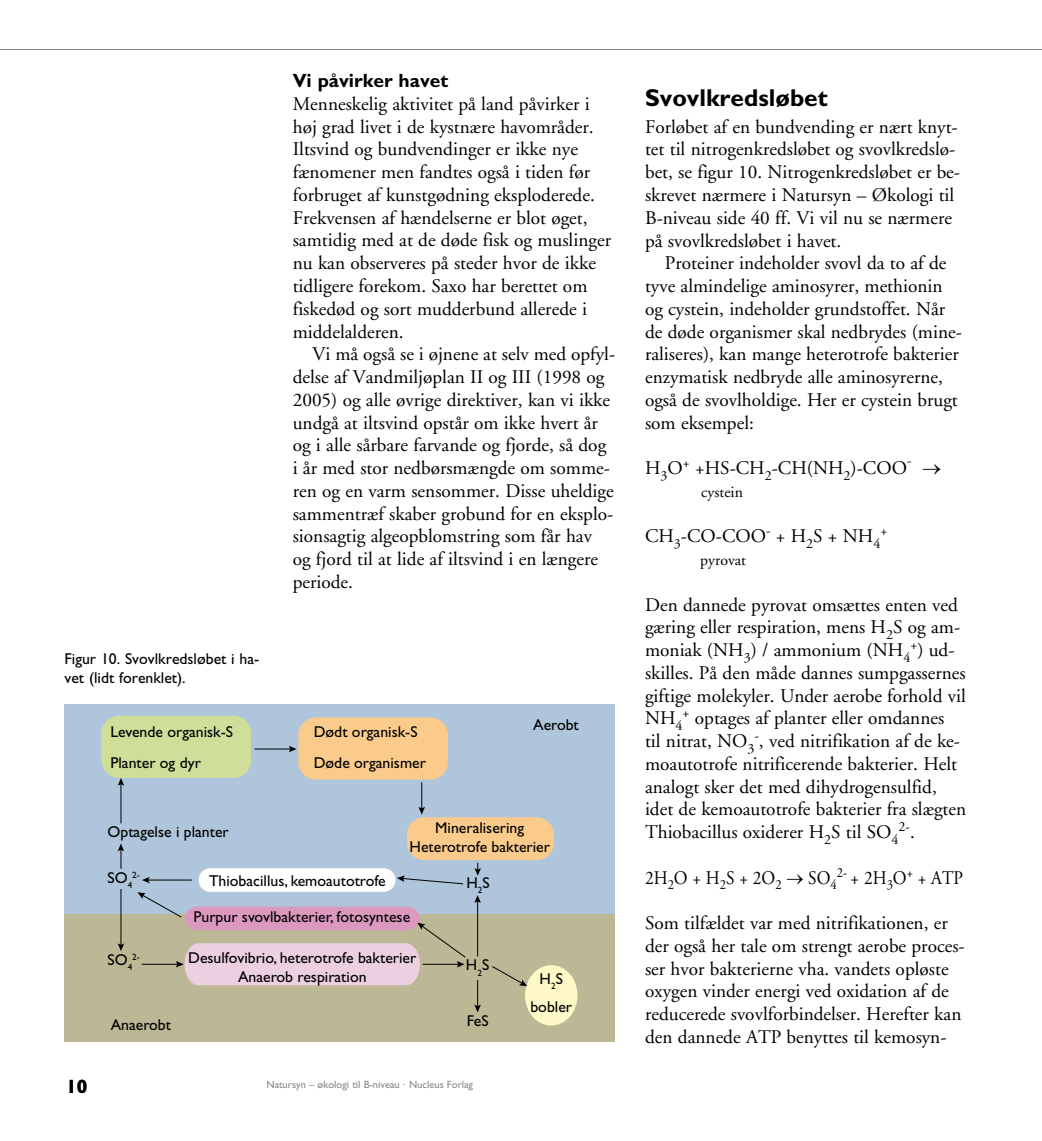
<style>
.page{position:relative;width:1042px;height:1141px;background:#fff}
.page>*{position:absolute;margin:0;border:0;box-sizing:border-box;transform-origin:0 0}
.t1{font:700 24.5px "Gill Sans";color:#000}
.t2{font:19.25px/22.8px "Adobe Garamond";color:#000}
.t3{font:19.25px "Adobe Garamond";color:#000;scale:.9 1}
.t4{font:700 19.25px "Gill Sans";color:#000}
.t5{font:15.75px/31.5px "Gill Sans";color:#000}
.t6{font:15.75px "Adobe Garamond";color:#000}
.t7{font:14px "Adobe Garamond";color:#000}
.t8{font:10.5px "Gill Sans";color:#878889}
.t9{font:9.1px "Gill Sans";color:#000}
.s1{font-size:19.25px}
</style>
<div class="page">
<hr style="left:0;top:49px;width:1042px;height:1px;background:#878889">
<div style="left:64px;top:705px;width:551px;height:244px;background:#aec5db"></div>
<div style="left:64px;top:914px;width:551px;height:128px;background:#bcb896"></div>
<div style="left:101px;top:716px;width:150px;height:62px;background:#cfdf99;border-radius:17px"></div>
<div style="left:298px;top:717px;width:150px;height:63px;background:#fbcb8b;border-radius:18px"></div>
<div style="left:407px;top:817px;width:147px;height:43px;background:#fbcb8b;border-radius:18px"></div>
<div style="left:199px;top:868px;width:196px;height:24px;background:#fff;border-radius:12px"></div>
<div style="left:525px;top:965px;width:52px;height:60px;background:#fff9c7;border-radius:50%"></div>
<hr style="left:120px;top:783px;width:1px;height:40px;background:#000">
<svg style="left:118px;top:778px;width:6px;height:8px"></svg>
<svg style="left:118px;top:844px;width:6px;height:25px"></svg>
<hr style="left:120px;top:889px;width:1px;height:57px;background:#000">
<svg style="left:118px;top:943px;width:6px;height:8px"></svg>
<hr style="left:255px;top:749px;width:36px;height:1px;background:#000">
<svg style="left:289px;top:746px;width:7px;height:6px"></svg>
<svg style="left:418px;top:782px;width:7px;height:33px"></svg>
<svg style="left:474px;top:980px;width:7px;height:32px"></svg>
<hr style="left:477px;top:900px;width:1px;height:56px;background:#000">
<svg style="left:474px;top:895px;width:7px;height:8px"></svg>
<svg style="left:474px;top:863px;width:7px;height:13px"></svg>
<svg style="left:397px;top:875px;width:66px;height:10px"></svg>
<hr style="left:147px;top:880px;width:45px;height:1px;background:#000">
<svg style="left:142px;top:877px;width:8px;height:6px"></svg>
<svg style="left:137px;top:892px;width:329px;height:93px"></svg>
<svg style="left:492px;top:966px;width:35px;height:20px"></svg>
<p class="t5" style="left:65px;top:649px;width:196px;line-height:19.2px">Figur 10. Svovlkredsløbet i ha&shy;vet (lidt forenklet).</p>
<p class="t4" style="left:293px;top:69px;width:157px">Vi påvirker havet</p>
<p class="t2" style="left:293px;top:93px;width:320px">Menneskelig aktivitet på land påvirker i høj grad livet i de kystnære havområder.<br>Iltsvind og bundvendinger er ikke nye fænomener men fandtes også i tiden før forbruget af kunstgød-ning eksploderede.<br>Frekvensen af hændelserne er blot øget, samtidig med at de døde fisk og muslinger nu kan observeres på steder hvor de ikke tidligere forekom. Saxo har berettet om fiskedød og sort mudderbund allerede i middel-alderen.</p>
<p class="t2" style="left:293px;top:343px;width:323px;text-indent:20px">Vi må også se i øjnene at selv med opfyl&shy;delse af Vandmiljøplan II og III (1998 og 2005) og alle øvrige direktiver, kan vi ikke undgå at iltsvind opstår om ikke hvert år og i alle sårbare farvande og fjorde, så dog i år med stor nedbørsmængde om somme&shy;ren og en varm sensommer. Disse uheldige sammentræf skaber grobund for en eksplo&shy;sionsagtig algeopblomstring som får hav og fjord til at lide af iltsvind i en længere peri-ode.</p>
<p class="t5" style="left:110px;top:716px;width:124px">Levende organisk-S<br>Planter og dyr</p>
<p class="t5" style="left:314px;top:716px;width:114px">Dødt organisk-S<br>Døde organismer</p>
<p class="t5" style="left:533px;top:709px;width:47px">Aerobt</p>
<p class="t4" style="left:66px;top:1075px;width:23px">10</p>
<p class="t5" style="left:409px;top:818px;width:142px;line-height:18.9px;text-align:center">Mineralisering<br>Heterotrofe bakterier</p>
<p class="t5" style="left:108px;top:816px;width:123px">Optagelse i planter</p>
<p class="t5" style="left:108px;top:862px;width:26px">SO<sub>4</sub></p>
<p class="t9" style="left:132px;top:869px;width:9px">2-</p>
<p class="t5" style="left:209px;top:865px;width:178px">Thiobacillus, kemoautotrofe</p>
<p class="t5" style="left:193px;top:901px;width:218px">Purpur svovlbakterier, fotosyntese</p>
<p class="t5" style="left:188px;top:948px;width:230px;line-height:18.9px;text-align:center">Desulfovibrio, heterotrofe bakterier<br>Anaerob respiration</p>
<p class="t5" style="left:466px;top:867px;width:25px">H<sub>2</sub>S</p>
<p class="t5" style="left:108px;top:944px;width:26px">SO<sub>4</sub></p>
<p class="t9" style="left:132px;top:952px;width:9px">2-</p>
<p class="t5" style="left:466px;top:949px;width:25px">H<sub>2</sub>S</p>
<p class="t5" style="left:467px;top:1005px;width:23px">FeS</p>
<p class="t5" style="left:530px;top:964px;width:43px;line-height:28px;text-align:center">H<sub>2</sub>S bobler</p>
<p class="t5" style="left:111px;top:1009px;width:62px">Anaerobt</p>
<p class="t8" style="left:266px;top:1078px;width:208px">Natursyn – økologi til B-niveau · Nucleus Forlag</p>
<p class="t1" style="left:645px;top:84px;width:184px">Svovlkredsløbet</p>
<p class="t2" style="left:645px;top:116px;width:316px">Forløbet af en bundvending er nært knyt&shy;tet til nitrogenkredsløbet og svovlkredslø&shy;bet, se figur 10. Nitrogenkredsløbet er be&shy;skrevet nærmere i Natursyn – Økologi til B-niveau side 40 ff. Vi vil nu se nærmere på svovlkredslø-bet i havet.</p>
<p class="t2" style="left:645px;top:252px;width:318px;text-indent:20px">Proteiner indeholder svovl da to af de tyve almindelige aminosyrer, methionin og cystein, indeholder grundstoffet. Når de døde organis-mer skal nedbrydes (mine&shy;raliseres), kan mange heterotrofe bakterier enzymatisk nedbryde alle aminosyrerne, også de svovlholdige. Her er cystein brugt som eksempel:</p>
<p class="t2" style="left:645px;top:457px;width:263px">H<sub>3</sub>O<sup>+</sup> +HS-CH<sub>2</sub>-CH(NH<sub>2</sub>)-COO</p>
<p class="t7" style="left:907px;top:453px;width:6px">-</p>
<p class="t6" style="left:701px;top:483px;width:43px">cystein</p>
<p class="t2" style="left:645px;top:525px;width:237px">CH<sub>3</sub>-CO-COO<sup>-</sup> + H<sub>2</sub>S + NH<sub>4</sub></p>
<p class="t7" style="left:880px;top:523px;width:8px">+</p>
<p class="t6" style="left:700px;top:552px;width:47px">pyrovat</p>
<p class="t2" style="left:645px;top:594px;width:323px">Den dannede pyrovat omsættes enten ved gæring eller respiration, mens H<sub>2</sub>S og am&shy;moniak (NH<sub>3</sub>) / ammonium (NH<sub>4</sub><sup>+</sup>) ud&shy;skilles. På den måde dannes sumpgasser-nes giftige molekyler. Under aerobe forhold vil NH<sub>4</sub><sup>+</sup> opta-ges af planter eller omdannes<br>til nitrat, NO<sub>3</sub><sup>-</sup>, ved nitri-fikation af de ke&shy;moautotrofe nitrificerende bak-terier. Helt analogt sker det med dihydrogensul-fid, idet de kemoautotrofe bakterier fra slægten Thiobacillus oxide-rer H<sub>2</sub>S til SO<sub>4</sub></p>
<p class="t7" style="left:898px;top:819px;width:18px">2-<span class="s1">.</span></p>
<p class="t3" style="left:645px;top:867px;width:355px">2H<sub>2</sub>O + H<sub>2</sub>S + 2O<sub>2</sub> → SO<sub>4</sub><sup>2-</sup> + 2H<sub>3</sub>O<sup>+</sup> + ATP</p>
<p class="t2" style="left:645px;top:912px;width:321px">Som tilfældet var med nitrifikationen, er der også her tale om strengt aerobe proces&shy;ser hvor bakterierne vha. vandets opløste oxygen vinder energi ved oxidation af de reducerede svovlfor-bindelser. Herefter kan den dannede ATP benyttes til kemosyn-</p>
</div>
